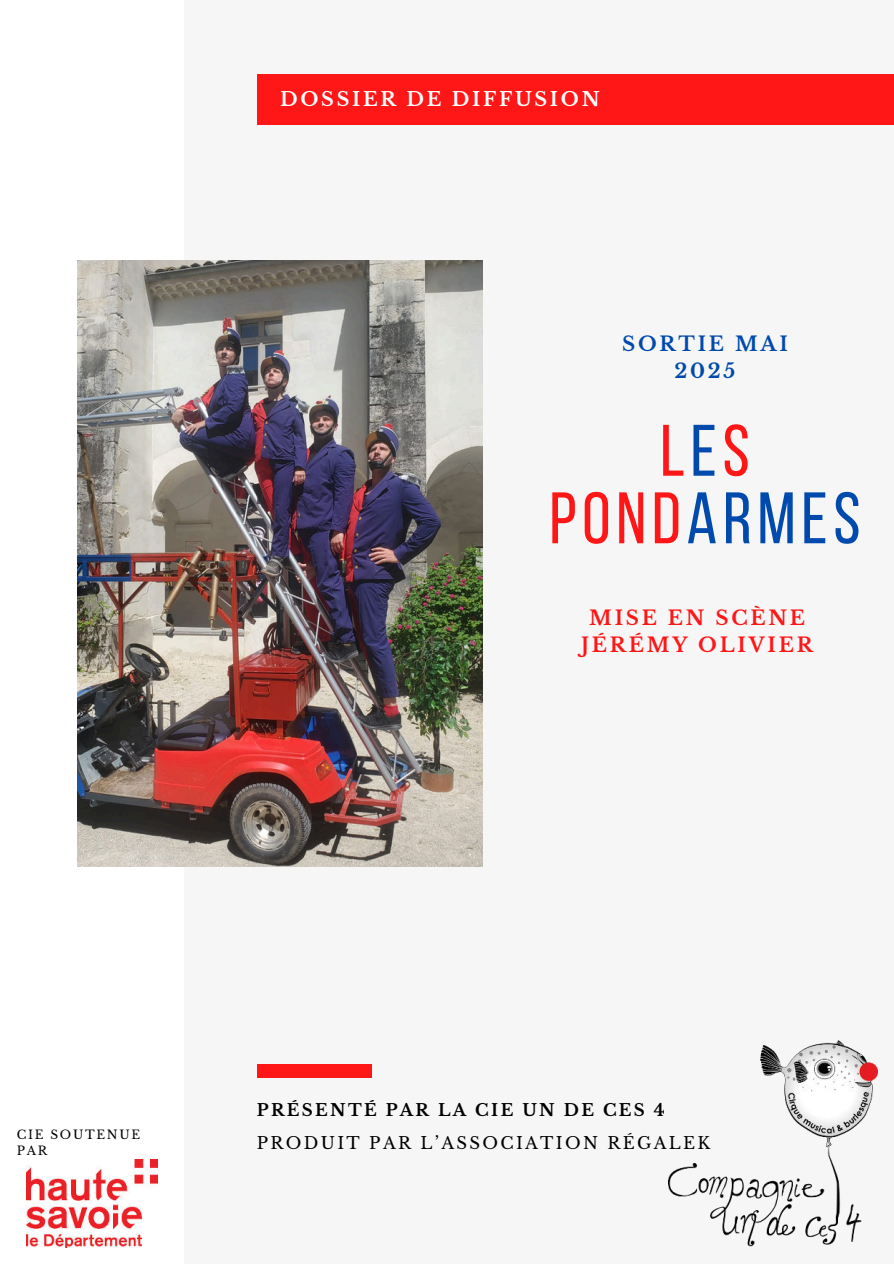
<style>
.page{position:relative;width:894px;height:1264px;background:#fff}
.page>*{position:absolute;margin:0;border:0;box-sizing:border-box;transform-origin:0 0}
.t1{font:72.75px/67.5px "Bebas Neue";letter-spacing:.08em;color:#ff1616;text-align:center}
.t2{font:700 19.8px/27px "Libre Baskerville";letter-spacing:.14em;color:#ff1616;text-align:center}
.t3{font:700 19.8px/27px "Libre Baskerville";letter-spacing:.14em;color:#004aad;text-align:center}
.t4{font:700 19.2px "Libre Baskerville";letter-spacing:.14em;color:#fff}
.t5{font:16.5px "Libre Baskerville";letter-spacing:.14em;color:#000}
.t6{font:700 16.5px "Libre Baskerville";letter-spacing:.14em;color:#000}
.t7{font:12px/16px "Libre Baskerville";letter-spacing:.14em;color:#000}
.s1{color:#004aad}
</style>
<div class="page">
<div style="left:0;top:0;width:893px;height:1263px;background:#f6f6f6"></div>
<div style="left:0;top:0;width:183px;height:1263px;background:#fff"></div>
<img style="left:78px;top:260px;width:404px;height:606px">
<div style="left:257px;top:1064px;width:115px;height:13px;background:#ff1616"></div>
<div style="left:257px;top:74px;width:636px;height:51px;background:#ff1616"></div>
<img style="left:668px;top:1040px;width:208px;height:206px">
<img style="left:26px;top:1159px;width:131px;height:87px">
<p class="t4" style="left:280px;top:87px;width:321px">DOSSIER DE DIFFUSION</p>
<p class="t3" style="left:622px;top:330px;width:167px">SORTIE MAI<br>2025</p>
<h1 class="t1" style="left:549px;top:416px;width:312px">L<span class="s1">E</span>S<br>POND<span class="s1">ARMES</span></h1>
<p class="t2" style="left:581px;top:604px;width:233px">MISE EN SCÈNE<br>JÉRÉMY OLIVIER</p>
<p class="t7" style="left:17px;top:1126px;width:125px">CIE SOUTENUE<br>PAR</p>
<p class="t6" style="left:257px;top:1099px;width:409px">PRÉSENTÉ PAR LA CIE UN DE CES 4</p>
<p class="t5" style="left:257px;top:1133px;width:455px">PRODUIT PAR L’ASSOCIATION RÉGALEK</p>
</div>
